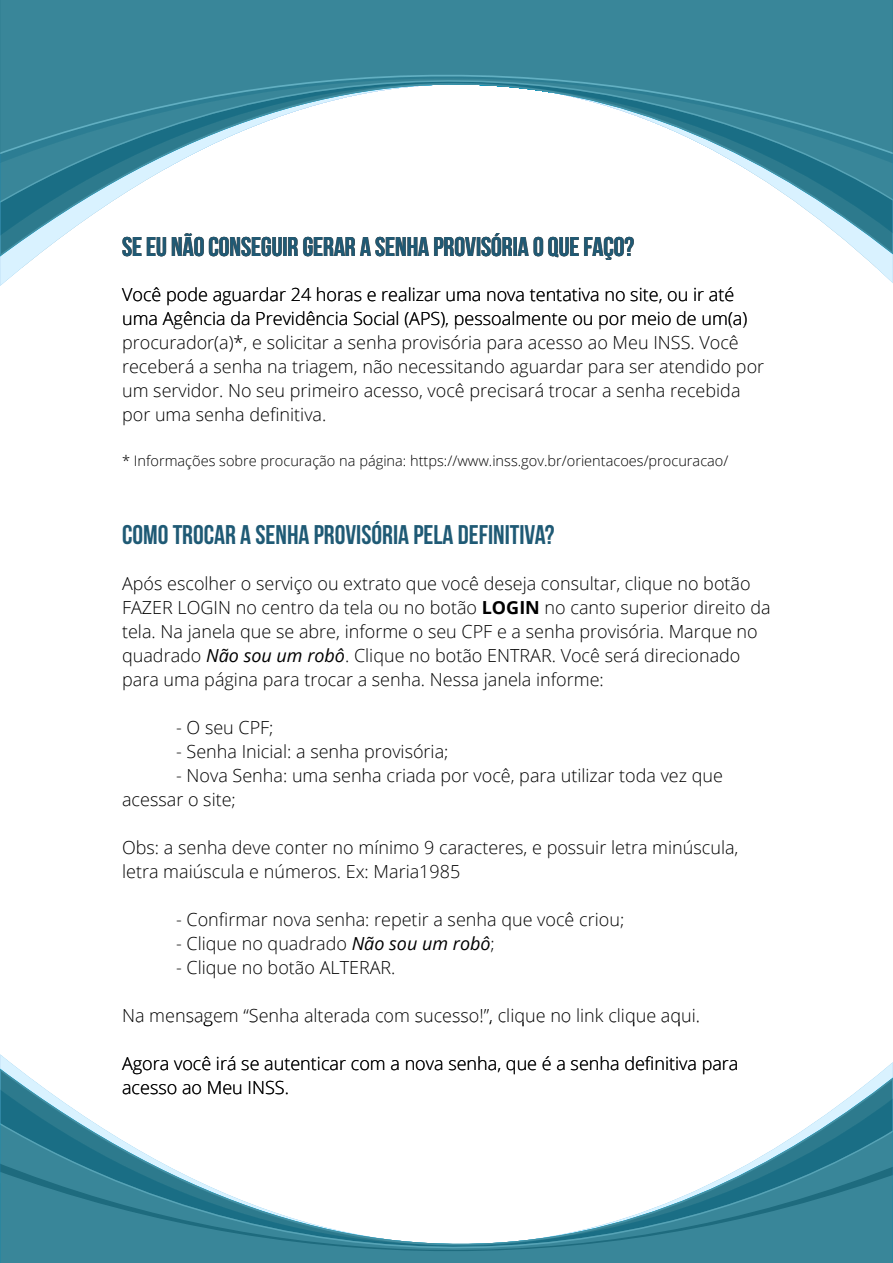
<style>
.page{position:relative;width:893px;height:1263px;background:#fff}
.page>*{position:absolute;margin:0;border:0;box-sizing:border-box;transform-origin:0 0}
.t1{font:700 27px "Bebas Neue";color:#1f5a75}
.t2{font:300 18px/24px "Open Sans";color:#000}
.t3{font:300 14.55px "Open Sans";color:#000}
.s1{font-weight:700}
.s2{font-weight:400;font-style:italic}
</style>
<div class="page">
<svg style="left:0;top:228px;width:893px;height:39px"></svg>
<svg style="left:0;top:180px;width:893px;height:48px"></svg>
<svg style="left:0;top:169px;width:893px;height:11px"></svg>
<div style="left:0;top:0;width:893px;height:75px;background:#398699"></div>
<svg style="left:0;top:75px;width:893px;height:94px"></svg>
<svg style="left:0;top:1061px;width:893px;height:40px"></svg>
<svg style="left:0;top:1101px;width:893px;height:47px"></svg>
<svg style="left:0;top:1148px;width:893px;height:10px"></svg>
<svg style="left:0;top:1158px;width:893px;height:105px;fill:#398699"></svg>
<h1 class="t1" style="left:122px;top:232px;width:514px">SE EU NÃO CONSEGUIR GERAR A SENHA PROVISÓRIA O QUE FAÇO?</h1>
<p class="t2" style="left:122px;top:282px;width:644px">Você pode aguardar 24 horas e realizar uma nova tentativa no site, ou ir até uma Agência da Previdência Social (APS), pessoalmente ou por meio de um(a) procurador(a)*, e solicitar a senha provisória para acesso ao Meu INSS. Você receberá a senha na triagem, não necessitando aguardar para ser atendido por um servidor. No seu primeiro acesso, você precisará trocar a senha recebida por uma senha definitiva.</p>
<p class="t3" style="left:122px;top:451px;width:608px">* Informações sobre procuração na página: https://www.inss.gov.br/orientacoes/procuracao/</p>
<h1 class="t1" style="left:122px;top:520px;width:434px">COMO TROCAR A SENHA PROVISÓRIA PELA DEFINITIVA?</h1>
<p class="t2" style="left:122px;top:570px;width:650px">Após escolher o serviço ou extrato que você deseja consultar, clique no botão FAZER LOGIN no centro da tela ou no botão <span class="s1">LOGIN</span> no canto superior direito da tela. Na janela que se abre, informe o seu CPF e a senha provisória. Marque no quadrado <span class="s2">Não sou um robô</span>. Clique no botão ENTRAR. Você será direcionado para uma página para trocar a senha. Nessa janela informe:</p>
<p class="t2" style="left:176px;top:714px;width:99px">- O seu CPF;</p>
<p class="t2" style="left:176px;top:738px;width:274px">- Senha Inicial: a senha provisória;</p>
<p class="t2" style="left:122px;top:762px;width:602px;text-indent:54px">- Nova Senha: uma senha criada por você, para utilizar toda vez que acessar o site;</p>
<p class="t2" style="left:122px;top:834px;width:618px">Obs: a senha deve conter no mínimo 9 caracteres, e possuir letra minúscula, letra maiúscula e números. Ex: Maria1985</p>
<p class="t2" style="left:176px;top:906px;width:450px">- Confirmar nova senha: repetir a senha que você criou;</p>
<p class="t2" style="left:176px;top:930px;width:320px">- Clique no quadrado <span class="s2">Não sou um robô</span>;</p>
<p class="t2" style="left:176px;top:954px;width:221px">- Clique no botão ALTERAR.</p>
<p class="t2" style="left:122px;top:1002px;width:580px">Na mensagem “Senha alterada com sucesso!”, clique no link clique aqui.</p>
<p class="t2" style="left:122px;top:1050px;width:618px">Agora você irá se autenticar com a nova senha, que é a senha definitiva para acesso ao Meu INSS.</p>
</div>
